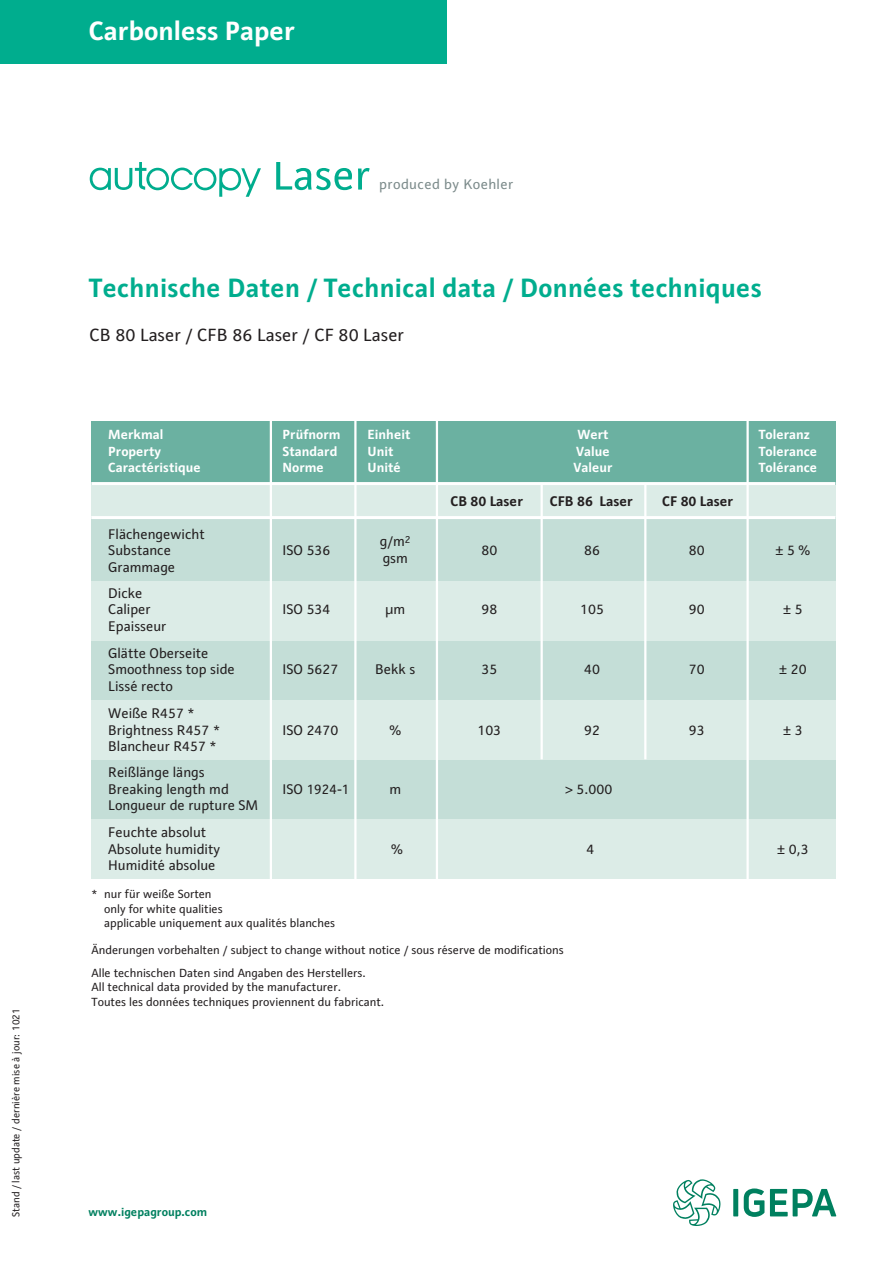
<style>
.page{position:relative;width:893px;height:1263px;background:#fff}
.page>*{position:absolute;margin:0;border:0;box-sizing:border-box;transform-origin:0 0}
.t1{font:700 27px "Raldo";letter-spacing:.015em;color:#00ad8e}
.t2{font:700 27px "Raldo";color:#fff}
.t3{font:18px "Raldo";color:#231f20}
.t4{font:14.25px/27px "Raldo";color:#231f20}
.t5{font:700 14.25px "Raldo";color:#231f20}
.t6{font:14.25px "Raldo";letter-spacing:.025em;color:#7c8b8b}
.t7{font:700 13.5px "Raldo";color:#fff}
.t8{font:12px/14.4px "Raldo";color:#231f20}
.t9{font:700 12px "Raldo";color:#00805f}
.t10{font:10.5px "Raldo";color:#231f20}
</style>
<div class="page">
<svg style="left:358px;top:168px;width:12px;height:22px"></svg>
<svg style="left:276px;top:162px;width:76px;height:28px"></svg>
<svg style="left:90px;top:162px;width:171px;height:35px"></svg>
<div style="left:91px;top:484px;width:744px;height:392px;background:#c4ded7"></div>
<div style="left:91px;top:484px;width:744px;height:33px;background:#dcece7"></div>
<div style="left:91px;top:421px;width:744px;height:63px;background:#6bb1a1"></div>
<div style="left:91px;top:581px;width:744px;height:60px;background:#dcece7"></div>
<div style="left:91px;top:700px;width:744px;height:60px;background:#dcece7"></div>
<div style="left:91px;top:819px;width:744px;height:60px;background:#dcece7"></div>
<hr style="left:436px;top:421px;width:2px;height:525px;background:#fff">
<hr style="left:746px;top:420px;width:3px;height:526px;background:#fff">
<hr style="left:354px;top:421px;width:3px;height:525px;background:#fff">
<hr style="left:270px;top:421px;width:2px;height:525px;background:#fff">
<hr style="left:541px;top:483px;width:2px;height:276px;background:#fff">
<hr style="left:644px;top:483px;width:2px;height:276px;background:#fff">
<hr style="left:91px;top:482px;width:744px;height:3px;background:#fff">
<hr style="left:91px;top:516px;width:744px;height:3px;background:#fff">
<svg style="left:744px;top:1188px;width:20px;height:29px"></svg>
<div style="left:733px;top:1189px;width:5px;height:27px;background:#00805f"></div>
<svg style="left:770px;top:1189px;width:66px;height:27px"></svg>
<svg style="left:673px;top:1179px;width:48px;height:47px"></svg>
<div style="left:0;top:0;width:446px;height:64px;background:#00ad8e"></div>
<p class="t10" style="left:10px;top:1217px;width:210px;rotate:-90deg">Stand / last update / dernière mise à jour: 1021</p>
<h1 class="t2" style="left:89px;top:15px;width:208px">Carbonless Paper</h1>
<p class="t6" style="left:379px;top:176px;width:135px">produced by Koehler</p>
<h1 class="t1" style="left:89px;top:272px;width:674px">Technische Daten / Technical data / Données techniques</h1>
<p class="t3" style="left:90px;top:325px;width:316px">CB 80 Laser / CFB 86 Laser / CF 80 Laser</p>
<p class="t7" style="left:108px;top:427px;width:57px">Merkmal</p>
<p class="t7" style="left:283px;top:427px;width:59px">Prüfnorm</p>
<p class="t7" style="left:368px;top:427px;width:44px">Einheit</p>
<p class="t7" style="left:577px;top:427px;width:33px">Wert</p>
<p class="t7" style="left:759px;top:427px;width:53px">Toleranz</p>
<p class="t7" style="left:108px;top:443px;width:54px">Property</p>
<p class="t7" style="left:283px;top:443px;width:56px">Standard</p>
<p class="t7" style="left:368px;top:443px;width:27px">Unit</p>
<p class="t7" style="left:576px;top:443px;width:35px">Value</p>
<p class="t7" style="left:759px;top:443px;width:60px">Tolerance</p>
<p class="t7" style="left:108px;top:460px;width:94px">Caractéristique</p>
<p class="t7" style="left:283px;top:460px;width:43px">Norme</p>
<p class="t7" style="left:368px;top:460px;width:35px">Unité</p>
<p class="t7" style="left:573px;top:460px;width:41px">Valeur</p>
<p class="t7" style="left:759px;top:460px;width:60px">Tolérance</p>
<p class="t5" style="left:450px;top:492px;width:74px">CB 80 Laser</p>
<p class="t5" style="left:550px;top:492px;width:85px">CFB 86 Laser</p>
<p class="t5" style="left:662px;top:492px;width:73px">CF 80 Laser</p>
<p class="t4" style="left:108px;top:521px;width:98px">Flächengewicht</p>
<p class="t4" style="left:380px;top:528px;width:32px">g/m<sup>2</sup></p>
<p class="t4" style="left:108px;top:537px;width:64px">Substance</p>
<p class="t4" style="left:283px;top:537px;width:49px">ISO 536</p>
<p class="t4" style="left:481px;top:537px;width:17px">80</p>
<p class="t4" style="left:584px;top:537px;width:17px">86</p>
<p class="t4" style="left:689px;top:537px;width:17px">80</p>
<p class="t4" style="left:775px;top:537px;width:36px">± 5 %</p>
<p class="t4" style="left:383px;top:544px;width:27px">gsm</p>
<p class="t4" style="left:108px;top:554px;width:68px;line-height:26.2px">Grammage<br>Dicke</p>
<p class="t4" style="left:108px;top:596px;width:44px">Caliper</p>
<p class="t4" style="left:283px;top:596px;width:49px">ISO 534</p>
<p class="t4" style="left:385px;top:596px;width:21px">µm</p>
<p class="t4" style="left:481px;top:596px;width:17px">98</p>
<p class="t4" style="left:580px;top:596px;width:25px">105</p>
<p class="t4" style="left:689px;top:596px;width:17px">90</p>
<p class="t4" style="left:783px;top:596px;width:21px">± 5</p>
<p class="t4" style="left:108px;top:613px;width:102px">Epaisseur<br>Glätte Oberseite</p>
<p class="t4" style="left:108px;top:656px;width:128px">Smoothness top side</p>
<p class="t4" style="left:283px;top:656px;width:57px">ISO 5627</p>
<p class="t4" style="left:375px;top:656px;width:42px">Bekk s</p>
<p class="t4" style="left:481px;top:656px;width:17px">35</p>
<p class="t4" style="left:584px;top:656px;width:17px">40</p>
<p class="t4" style="left:689px;top:656px;width:17px">70</p>
<p class="t4" style="left:779px;top:656px;width:29px">± 20</p>
<p class="t4" style="left:108px;top:673px;width:88px">Lissé recto<br>Weiße R457 *</p>
<p class="t4" style="left:108px;top:716px;width:113px">Brightness R457 *</p>
<p class="t4" style="left:283px;top:716px;width:57px">ISO 2470</p>
<p class="t4" style="left:389px;top:716px;width:13px">%</p>
<p class="t4" style="left:477px;top:716px;width:25px">103</p>
<p class="t4" style="left:584px;top:716px;width:17px">92</p>
<p class="t4" style="left:689px;top:716px;width:17px">93</p>
<p class="t4" style="left:783px;top:716px;width:21px">± 3</p>
<p class="t4" style="left:108px;top:733px;width:110px;line-height:26.2px">Blancheur R457 *<br>Reißlänge längs</p>
<p class="t4" style="left:108px;top:776px;width:122px">Breaking length md</p>
<p class="t4" style="left:283px;top:776px;width:68px">ISO 1924-1</p>
<p class="t4" style="left:389px;top:776px;width:13px">m</p>
<p class="t4" style="left:565px;top:776px;width:49px">&gt; 5.000</p>
<p class="t4" style="left:108px;top:792px;width:152px">Longueur de rupture SM<br>Feuchte absolut</p>
<p class="t4" style="left:108px;top:836px;width:113px">Absolute humidity</p>
<p class="t4" style="left:391px;top:836px;width:13px">%</p>
<p class="t4" style="left:586px;top:836px;width:9px">4</p>
<p class="t4" style="left:777px;top:836px;width:33px">± 0,3</p>
<p class="t4" style="left:108px;top:852px;width:109px">Humidité absolue</p>
<p class="t8" style="left:104px;top:887px;width:232px;text-indent:-13px">* nur für weiße Sorten<br>only for white qualities<br>applicable uniquement aux qualités blanches</p>
<p class="t8" style="left:92px;top:938px;width:474px;line-height:23.4px">Änderungen vorbehalten / subject to change without notice / sous réserve de modifications<br>Alle technischen Daten sind Angaben des Herstellers.</p>
<p class="t8" style="left:92px;top:980px;width:294px">All technical data provided by the manufacturer.<br>Toutes les données techniques proviennent du fabricant.</p>
<p class="t9" style="left:89px;top:1205px;width:120px">www.igepagroup.com</p>
</div>
